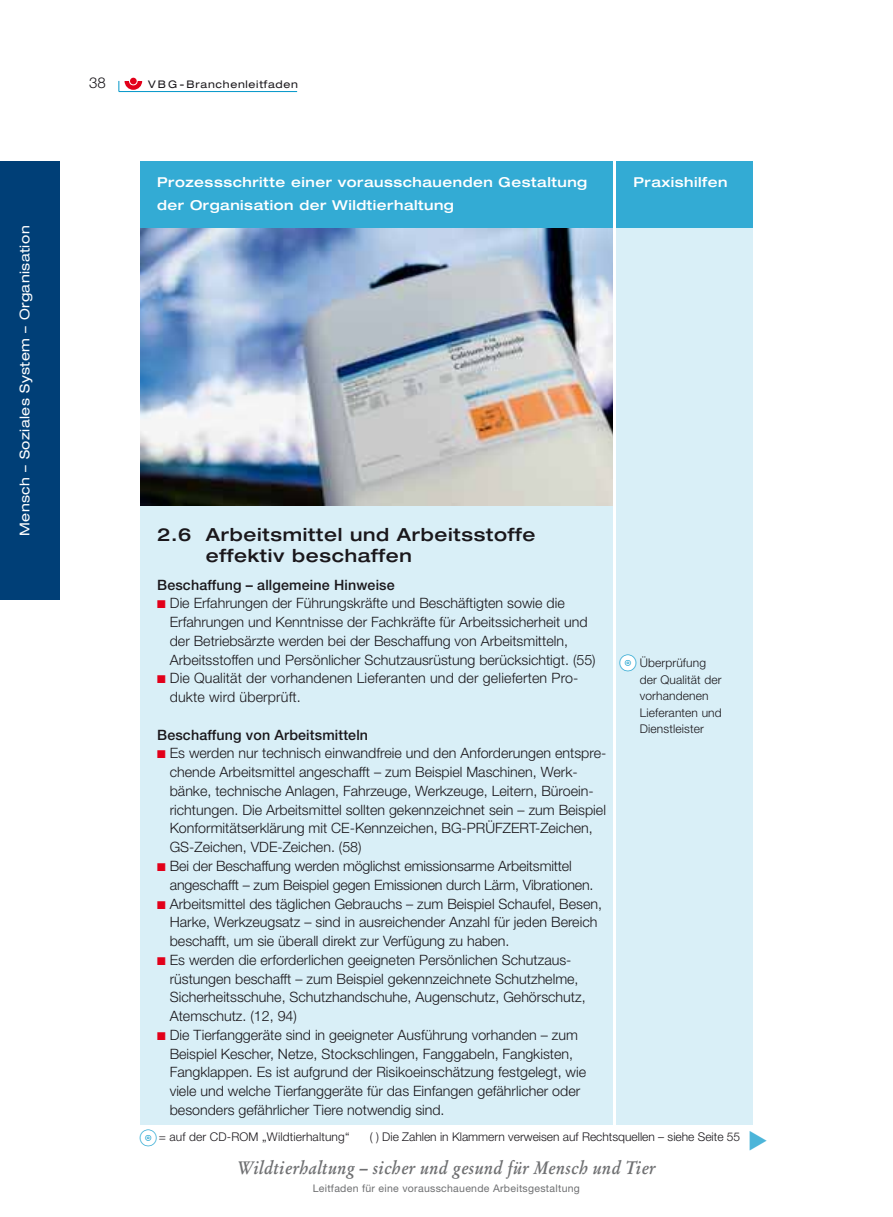
<style>
.page{position:relative;width:893px;height:1217px;background:#fff}
.page>*{position:absolute;margin:0;border:0;box-sizing:border-box;transform-origin:0 0}
.t1{font:500 expanded 18px/21px "Helvetica Neue";letter-spacing:.035em;color:#1a171b}
.t2{font:italic 700 18px "Stempel Garamond";letter-spacing:.025em;color:#6f7072;scale:.9 1}
.t3{font:300 15px "Helvetica Neue";color:#1a171b}
.t4{font:300 14.25px/18.8px "Helvetica Neue";color:#1a171b}
.t5{font:500 14.25px "Helvetica Neue";letter-spacing:.01em;color:#1a171b}
.t6{font:500 expanded 13.65px/22.5px "Helvetica Neue";letter-spacing:.035em;color:#fff}
.t7{font:expanded 13.5px "Helvetica Neue";letter-spacing:.035em;color:#fff}
.t8{font:300 12px/16.5px "Helvetica Neue";letter-spacing:.01em;color:#1a171b}
.t9{font:10.5px "Helvetica Neue";letter-spacing:.03em;color:#6f7072}
.t10{font:expanded 10.5px "Helvetica Neue";letter-spacing:.065em;color:#1a171b}
</style>
<div class="page">
<div style="left:0;top:162px;width:59px;height:438px;background:#003f77"></div>
<hr style="left:119px;top:91px;width:178px;height:1px;background:#0096c9">
<div style="left:130px;top:78px;width:7px;height:6px;background:#e2001a;border-radius:50%"></div>
<svg style="left:125px;top:81px;width:17px;height:9px"></svg>
<div style="left:140px;top:227px;width:472px;height:897px;background:#d9eff7"></div>
<div style="left:140px;top:162px;width:472px;height:66px;background:#33abd4"></div>
<div style="left:616px;top:227px;width:136px;height:897px;background:#d9eff7"></div>
<div style="left:616px;top:162px;width:136px;height:66px;background:#33abd4"></div>
<img style="left:140px;top:228px;width:472px;height:277px">
<svg style="left:620px;top:655px;width:16px;height:16px"></svg>
<p class="t7" style="left:20px;top:536px;width:312px;rotate:-90deg">Mensch – Soziales System – Organisation</p>
<p class="t3" style="left:89px;top:78px;width:18px">38</p>
<p class="t10" style="left:148px;top:81px;width:151px">VBG- Branchenleitfaden</p>
<p class="t6" style="left:157px;top:172px;width:432px">Prozessschritte einer vorausschauenden Gestaltung der Organisation der Wildtierhaltung</p>
<p class="t6" style="left:633px;top:172px;width:95px">Praxishilfen</p>
<p class="t1" style="left:206px;top:526px;width:331px;text-indent:-49px">2.6 Arbeitsmittel und Arbeitsstoffe effektiv beschaffen</p>
<p class="t5" style="left:157px;top:579px;width:239px">Beschaffung – allgemeine Hinweise</p>
<p class="t4" style="left:170px;top:595px;width:427px">Die Erfahrungen der Führungskräfte und Beschäftigten sowie die Erfahrungen und Kenntnisse der Fachkräfte für Arbeitssicherheit und der Betriebsärzte werden bei der Beschaffung von Arbeitsmitteln, Arbeitsstoffen und Persönlicher Schutzausrüstung berücksichtigt. (55)<br>Die Qualität der vorhandenen Lieferanten und der gelieferten Pro&shy;dukte wird überprüft.</p>
<p class="t5" style="left:157px;top:729px;width:212px">Beschaffung von Arbeitsmitteln</p>
<p class="t4" style="left:170px;top:745px;width:438px">Es werden nur technisch einwandfreie und den Anforderungen entspre&shy;chende Arbeitsmittel angeschafft – zum Beispiel Maschinen, Werk&shy;bänke, technische Anlagen, Fahrzeuge, Werkzeuge, Leitern, Büroein&shy;richtungen. Die Arbeitsmittel sollten gekennzeichnet sein – zum Beispiel Konformitätserklärung mit CE-Kennzeichen, BG-PRÜFZERT-Zeichen, GS-Zeichen, VDE-Zeichen. (58)<br>Bei der Beschaffung werden möglichst emissionsarme Arbeitsmittel angeschafft – zum Beispiel gegen Emissionen durch Lärm, Vibrationen.<br>Arbeitsmittel des täglichen Gebrauchs – zum Beispiel Schaufel, Besen, Harke, Werkzeugsatz – sind in ausreichender Anzahl für jeden Bereich beschafft, um sie überall direkt zur Verfügung zu haben.<br>Es werden die erforderlichen geeigneten Persönlichen Schutzaus&shy;rüstungen beschafft – zum Beispiel gekennzeichnete Schutzhelme, Sicherheitsschuhe, Schutzhandschuhe, Augenschutz, Gehörschutz, Atemschutz. (12, 94)<br>Die Tierfanggeräte sind in geeigneter Ausführung vorhanden – zum Beispiel Kescher, Netze, Stockschlingen, Fanggabeln, Fangkisten, Fangklappen. Es ist aufgrund der Risikoeinschätzung festgelegt, wie viele und welche Tierfanggeräte für das Einfangen gefährlicher oder besonders gefährlicher Tiere notwendig sind.</p>
<p class="t8" style="left:640px;top:655px;width:83px">Überprüfung der Qualität der vorhandenen<br>Lieferanten und<br>Dienstleister</p>
<p class="t8" style="left:159px;top:1129px;width:192px">= auf der CD-ROM „Wildtierhaltung“</p>
<p class="t8" style="left:370px;top:1129px;width:372px">( ) Die Zahlen in Klammern verweisen auf Rechtsquellen – siehe Seite 55</p>
<p class="t2" style="left:237px;top:1159px;width:466px">Wildtierhaltung – sicher und gesund für Mensch und Tier</p>
<p class="t9" style="left:313px;top:1183px;width:269px">Leitfaden für eine vorausschauende Arbeitsgestaltung</p>
</div>
